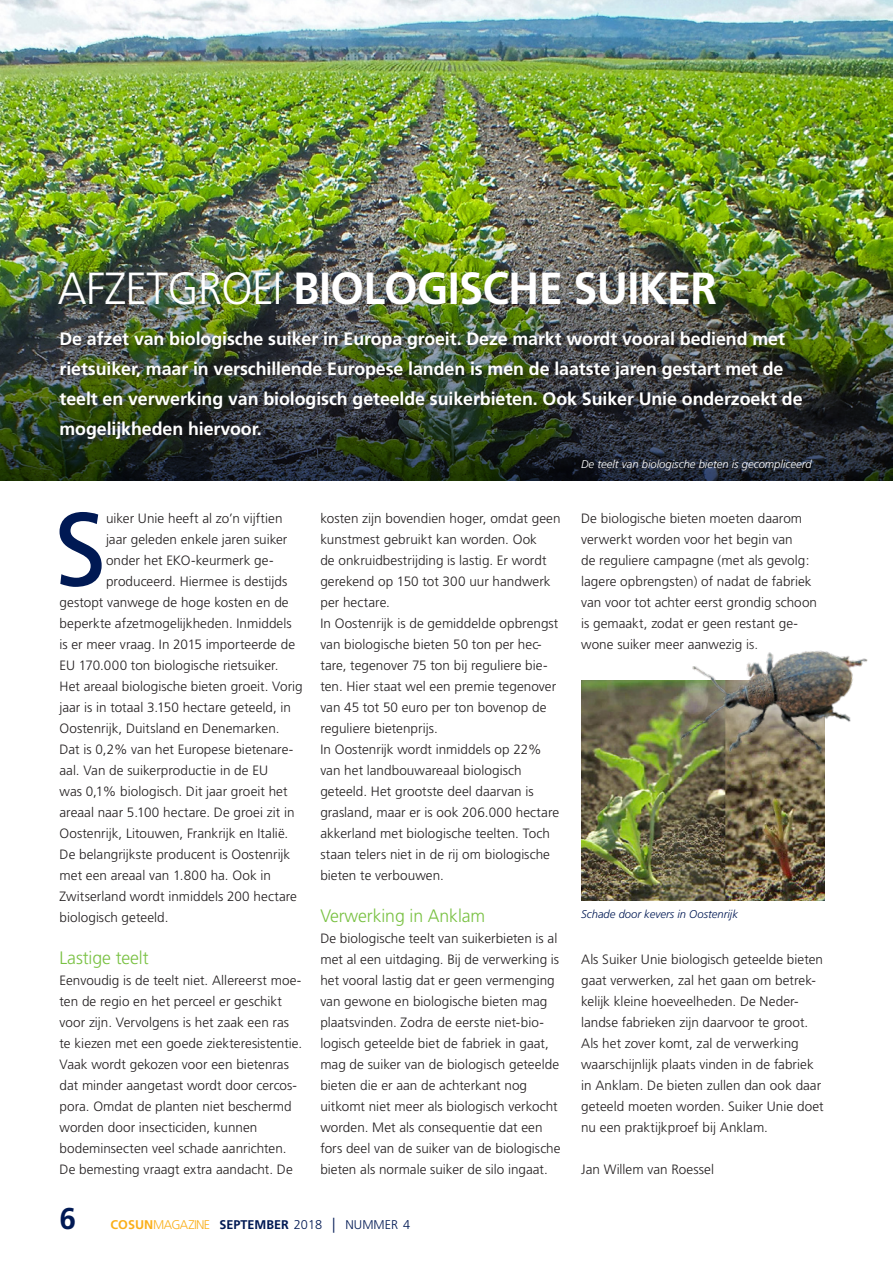
<style>
.page{position:relative;width:893px;height:1263px;background:#fff}
.page>*{position:absolute;margin:0;border:0;box-sizing:border-box;transform-origin:0 0}
.Platte__body__tekst{font:103.8px "Frutiger";color:#001954}
.Kop_tekst{font:700 45px "Frutiger";letter-spacing:-.015em;color:#fff;scale:.96 1}
.t1{font:700 30px "Frutiger";color:#001954}
.Inleiding{font:700 18px/30px "Frutiger";letter-spacing:-.005em;color:#fff}
.Tussenkop___Quote{font:300 18px "Frutiger";letter-spacing:-.005em;color:#79c142}
.Platte__body__tekst-2{font:300 13.5px/21px "Frutiger";letter-spacing:.005em;color:#231f20}
.t2{font:700 12.6px "Frutiger";color:#001954}
.IRS_Onderschrift{font:italic 300 11.25px "Frutiger";color:#fff}
.IRS_Onderschrift-2{font:italic 300 11.25px "Frutiger";color:#001954}
.s1{font-weight:300}
.s2{color:#faaf18}
.s3{font-weight:300;color:#faaf18}
.s4{font-weight:300;font-size:12.75px}
.s5{font-weight:300;font-size:15px}
</style>
<div class="page">
<img style="left:0;top:0;width:893px;height:229px">
<img style="left:581px;top:680px;width:244px;height:221px">
<img style="left:0;top:229px;width:893px;height:252px">
<div style="left:58px;top:330px;width:751px;height:116px;background:#231f20;opacity:.75"></div>
<img style="left:634px;top:680px;width:191px;height:134px">
<img style="left:655px;top:650px;width:213px;height:152px">
<p class="Kop_tekst" style="left:58px;top:262px;width:688px"><span class="s1">AFZETGROEI</span> BIOLOGISCHE SUIKER</p>
<p class="Inleiding" style="left:60px;top:324px;width:745px">De afzet van biologische suiker in Europa groeit. Deze markt wordt vooral bediend met rietsuiker, maar in verschillende Europese landen is men de laatste jaren gestart met de teelt en verwerking van biologisch geteelde suikerbieten. Ook Suiker Unie onderzoekt de mogelijkheden hiervoor.</p>
<p class="Platte__body__tekst" style="left:55px;top:489px;width:53px">S</p>
<p class="Platte__body__tekst-2" style="left:106px;top:508px;width:178px">uiker Unie heeft al zo’n vijftien</p>
<p class="Platte__body__tekst-2" style="left:106px;top:529px;width:183px">jaar geleden enkele jaren suiker</p>
<p class="Platte__body__tekst-2" style="left:106px;top:550px;width:169px">onder het EKO-keurmerk ge-</p>
<p class="Platte__body__tekst-2" style="left:106px;top:571px;width:183px">produceerd. Hiermee is destijds</p>
<p class="Platte__body__tekst-2" style="left:60px;top:592px;width:231px">gestopt vanwege de hoge kosten en de</p>
<p class="Platte__body__tekst-2" style="left:60px;top:613px;width:234px">beperkte afzetmogelijkheden. Inmiddels</p>
<p class="Platte__body__tekst-2" style="left:60px;top:634px;width:237px">is er meer vraag. In 2015 importeerde de</p>
<p class="Platte__body__tekst-2" style="left:60px;top:655px;width:221px">EU 170.000 ton biologische rietsuiker.</p>
<p class="Platte__body__tekst-2" style="left:60px;top:676px;width:245px">Het areaal biologische bieten groeit. Vorig jaar is in totaal 3.150 hectare geteeld, in Oostenrijk, Duitsland en Denemarken.<br>Dat is 0,2% van het Europese bietenare&shy;aal. Van de suikerproductie in de EU<br>was 0,1% biologisch. Dit jaar groeit het areaal naar 5.100 hectare. De groei zit in Oostenrijk, Litouwen, Frankrijk en Italië.<br>De belangrijkste producent is Oostenrijk met een areaal van 1.800 ha. Ook in Zwitserland wordt inmiddels 200 hectare biologisch geteeld.</p>
<p class="Tussenkop___Quote" style="left:60px;top:947px;width:91px">Lastige teelt</p>
<p class="Platte__body__tekst-2" style="left:60px;top:970px;width:244px">Eenvoudig is de teelt niet. Allereerst moe&shy;ten de regio en het perceel er geschikt voor zijn. Vervolgens is het zaak een ras te kiezen met een goede ziekteresistentie.<br>Vaak wordt gekozen voor een bietenras dat minder aangetast wordt door cercos&shy;pora. Omdat de planten niet beschermd worden door insecticiden, kunnen bodeminsecten veel schade aanrichten.<br>De bemesting vraagt extra aandacht. De</p>
<p class="Platte__body__tekst-2" style="left:320px;top:508px;width:242px">kosten zijn bovendien hoger, omdat geen kunstmest gebruikt kan worden. Ook<br>de onkruidbestrijding is lastig. Er wordt gerekend op 150 tot 300 uur handwerk per hectare.</p>
<p class="Platte__body__tekst-2" style="left:320px;top:613px;width:240px">In Oostenrijk is de gemiddelde opbrengst van biologische bieten 50 ton per hec&shy;tare, tegenover 75 ton bij reguliere bie&shy;ten. Hier staat wel een premie tegenover van 45 tot 50 euro per ton bovenop de reguliere bietenprijs.</p>
<p class="Platte__body__tekst-2" style="left:320px;top:739px;width:240px">In Oostenrijk wordt inmiddels op 22% van het landbouwareaal biologisch geteeld. Het grootste deel daarvan is grasland, maar er is ook 206.000 hectare akkerland met biologische teelten. Toch staan telers niet in de rij om biologische bieten te verbouwen.</p>
<p class="Tussenkop___Quote" style="left:320px;top:905px;width:166px">Verwerking in Anklam</p>
<p class="Platte__body__tekst-2" style="left:320px;top:928px;width:242px">De biologische teelt van suikerbieten is al met al een uitdaging. Bij de verwerking is het vooral lastig dat er geen vermenging van gewone en biologische bieten mag plaatsvinden. Zodra de eerste niet-bio&shy;logisch geteelde biet de fabriek in gaat, mag de suiker van de biologisch geteelde bieten die er aan de achterkant nog uitkomt niet meer als biologisch verkocht worden. Met als consequentie dat een fors deel van de suiker van de biologische bieten als normale suiker de silo ingaat.</p>
<h3 class="t1" style="left:60px;top:1201px;width:18px">6</h3>
<p class="t2" style="left:111px;top:1217px;width:301px"><span class="s2">COSUN</span><span class="s3">MAGAZINE</span> SEPTEMBER <span class="s4">2018</span> <span class="s5">|</span> <span class="s1">NUMMER</span> <span class="s4">4</span></p>
<p class="IRS_Onderschrift" style="left:581px;top:458px;width:232px">De teelt van biologische bieten is gecompliceerd</p>
<p class="Platte__body__tekst-2" style="left:581px;top:508px;width:237px">De biologische bieten moeten daarom verwerkt worden voor het begin van<br>de reguliere campagne (met als gevolg: lagere opbrengsten) of nadat de fabriek van voor tot achter eerst grondig schoon is gemaakt, zodat er geen restant ge&shy;wone suiker meer aanwezig is.</p>
<p class="IRS_Onderschrift-2" style="left:581px;top:907px;width:158px">Schade door kevers in Oostenrijk</p>
<p class="Platte__body__tekst-2" style="left:581px;top:949px;width:244px">Als Suiker Unie biologisch geteelde bieten gaat verwerken, zal het gaan om betrek&shy;kelijk kleine hoeveelheden. De Neder&shy;landse fabrieken zijn daarvoor te groot.<br>Als het zover komt, zal de verwerking waarschijnlijk plaats vinden in de fabriek in Anklam. De bieten zullen dan ook daar geteeld moeten worden. Suiker Unie doet nu een praktijkproef bij Anklam.</p>
<p class="Platte__body__tekst-2" style="left:581px;top:1159px;width:134px">Jan Willem van Roessel</p>
</div>
